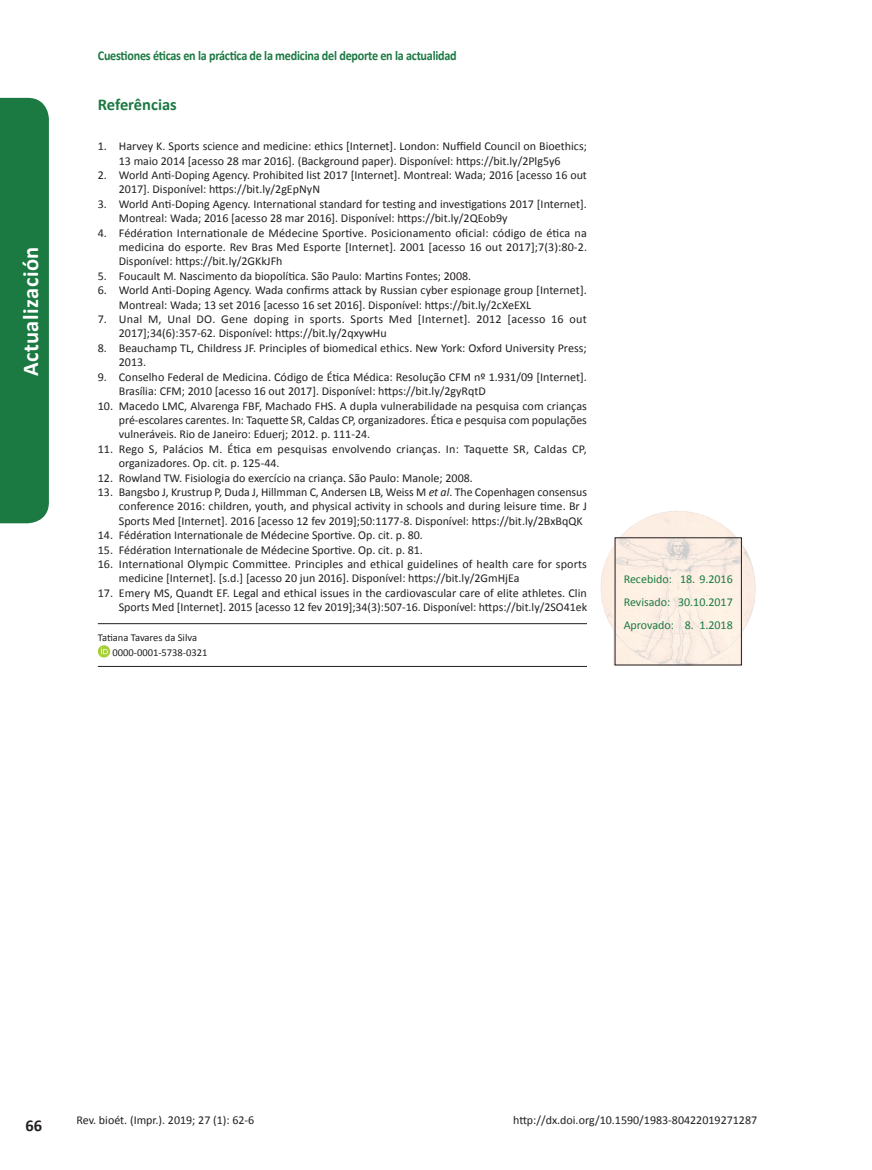
<style>
.page{position:relative;width:872px;height:1170px;background:#fff}
.page>*{position:absolute;margin:0;border:0;box-sizing:border-box;transform-origin:0 0}
.t1{font:700 22.5px "Calibri";letter-spacing:.02em;color:#fff}
.Subtitulo_1{font:700 16.5px "Calibri";color:#1b7942}
.t2{font:700 16.5px "Calibri";color:#231f20}
.t3{font:700 13.5px "Calibri";letter-spacing:-.02em;color:#1b7942;scale:.9 1}
.Referencias{font:12px/14.4px "Calibri";color:#231f20}
.Referencias-2{font:12px/14.4px "Calibri";letter-spacing:.02em;color:#231f20}
.t4{font:12px "Calibri";color:#1b7942}
.Autor_ORCID__primeir{font:10.5px "Calibri";color:#231f20}
.ORCID__último{font:10.5px "Calibri";color:#231f20}
.s1{font-style:italic}
</style>
<div class="page">
<div style="left:0;top:98px;width:49px;height:425px;background:#1b7942"></div>
<hr style="left:98px;top:623px;width:489px;height:1px;background:#231f20">
<hr style="left:98px;top:666px;width:489px;height:1px;background:#231f20">
<svg style="left:98px;top:645px;width:12px;height:12px"></svg>
<svg style="left:101px;top:647px;width:7px;height:7px"></svg>
<img style="left:600px;top:511px;width:156px;height:154px">
<h1 class="t1" style="left:15px;top:376px;width:131px;rotate:-90deg">Actualización</h1>
<p class="t3" style="left:98px;top:46px;width:400px">Cuestiones éticas en la práctica de la medicina del deporte en la actualidad</p>
<p class="Subtitulo_1" style="left:98px;top:93px;width:81px">Referências</p>
<p class="Referencias" style="left:98px;top:139px;width:490px;text-align:center">1. Harvey K. Sports science and medicine: ethics [Internet]. London: Nuffield Council on Bioethics;<br>13 maio 2014 [acesso 28 mar 2016]. (Background paper). Disponível: https://bit.ly/2Plg5y6</p>
<p class="Referencias" style="left:119px;top:167px;width:469px;text-indent:-21px">2. World Anti-Doping Agency. Prohibited list 2017 [Internet]. Montreal: Wada; 2016 [acesso 16 out<br>2017]. Disponível: https://bit.ly/2gEpNyN</p>
<p class="Referencias" style="left:119px;top:196px;width:469px;text-indent:-21px">3. World Anti-Doping Agency. International standard for testing and investigations 2017 [Internet].<br>Montreal: Wada; 2016 [acesso 28 mar 2016]. Disponível: https://bit.ly/2QEob9y</p>
<p class="Referencias" style="left:119px;top:225px;width:470px;text-align:justify;text-indent:-21px">4. Fédération Internationale de Médecine Sportive. Posicionamento oficial: código de ética na medicina do esporte. Rev Bras Med Esporte [Internet]. 2001 [acesso 16 out 2017];7(3):80-2.<br>Disponível: https://bit.ly/2GKkJFh</p>
<p class="Referencias" style="left:98px;top:268px;width:375px">5. Foucault M. Nascimento da biopolítica. São Paulo: Martins Fontes; 2008.</p>
<p class="Referencias" style="left:119px;top:283px;width:469px;text-indent:-21px">6. World Anti-Doping Agency. Wada confirms attack by Russian cyber espionage group [Internet].<br>Montreal: Wada; 13 set 2016 [acesso 16 set 2016]. Disponível: https://bit.ly/2cXeEXL</p>
<p class="Referencias-2" style="left:119px;top:311px;width:469px;text-indent:-21px">7. Unal M, Unal DO. Gene doping in sports. Sports Med [Internet]. 2012 [acesso 16 out<br>2017];34(6):357-62. Disponível: https://bit.ly/2qxywHu</p>
<p class="Referencias" style="left:119px;top:340px;width:469px;text-indent:-21px">8. Beauchamp TL, Childress JF. Principles of biomedical ethics. New York: Oxford University Press;<br>2013.</p>
<p class="Referencias" style="left:119px;top:369px;width:469px;text-indent:-21px">9. Conselho Federal de Medicina. Código de Ética Médica: Resolução CFM nº 1.931/09 [Internet].<br>Brasília: CFM; 2010 [acesso 16 out 2017]. Disponível: https://bit.ly/2gyRqtD</p>
<p class="Referencias" style="left:119px;top:398px;width:469px;text-align:justify;text-indent:-21px">10. Macedo LMC, Alvarenga FBF, Machado FHS. A dupla vulnerabilidade na pesquisa com crianças pré-escolares carentes. In: Taquette SR, Caldas CP, organizadores. Ética e pesquisa com populações vulneráveis. Rio de Janeiro: Eduerj; 2012. p. 111-24.</p>
<p class="Referencias" style="left:119px;top:441px;width:469px;text-indent:-21px">11. Rego S, Palácios M. Ética em pesquisas envolvendo crianças. In: Taquette SR, Caldas CP, organizadores. Op. cit. p. 125-44.</p>
<p class="Referencias" style="left:98px;top:470px;width:376px">12. Rowland TW. Fisiologia do exercício na criança. São Paulo: Manole; 2008.</p>
<p class="Referencias" style="left:119px;top:484px;width:470px;text-align:justify;text-indent:-21px">13. Bangsbo J, Krustrup P, Duda J, Hillmman C, Andersen LB, Weiss M <span class="s1">et al</span>. The Copenhagen consensus conference 2016: children, youth, and physical activity in schools and during leisure time. Br J Sports Med [Internet]. 2016 [acesso 12 fev 2019];50:1177-8. Disponível: https://bit.ly/2BxBqQK</p>
<p class="Referencias" style="left:98px;top:527px;width:327px">14. Fédération Internationale de Médecine Sportive. Op. cit. p. 80.</p>
<p class="Referencias" style="left:98px;top:542px;width:327px">15. Fédération Internationale de Médecine Sportive. Op. cit. p. 81.</p>
<p class="Referencias" style="left:119px;top:556px;width:469px;text-indent:-21px">16. International Olympic Committee. Principles and ethical guidelines of health care for sports medicine [Internet]. [s.d.] [acesso 20 jun 2016]. Disponível: https://bit.ly/2GmHjEa</p>
<p class="Referencias" style="left:98px;top:585px;width:491px;text-align:right">17. Emery MS, Quandt EF. Legal and ethical issues in the cardiovascular care of elite athletes. Clin<br>Sports Med [Internet]. 2015 [acesso 12 fev 2019];34(3):507-16. Disponível: https://bit.ly/2SO41ek</p>
<p class="Autor_ORCID__primeir" style="left:98px;top:630px;width:101px">Tatiana Tavares da Silva</p>
<p class="ORCID__último" style="left:112px;top:644px;width:96px">0000-0001-5738-0321</p>
<p class="t4" style="left:623px;top:570px;width:111px">Recebido: 18. 9.2016</p>
<p class="t4" style="left:623px;top:593px;width:111px">Revisado: 30.10.2017</p>
<p class="t4" style="left:623px;top:616px;width:111px">Aprovado: 8. 1.2018</p>
<h2 class="t2" style="left:26px;top:1113px;width:18px">66</h2>
<p class="Referencias" style="left:77px;top:1112px;width:179px">Rev. bioét. (Impr.). 2019; 27 (1): 62-6</p>
<p class="Referencias" style="left:513px;top:1112px;width:245px">http://dx.doi.org/10.1590/1983-80422019271287</p>
</div>
